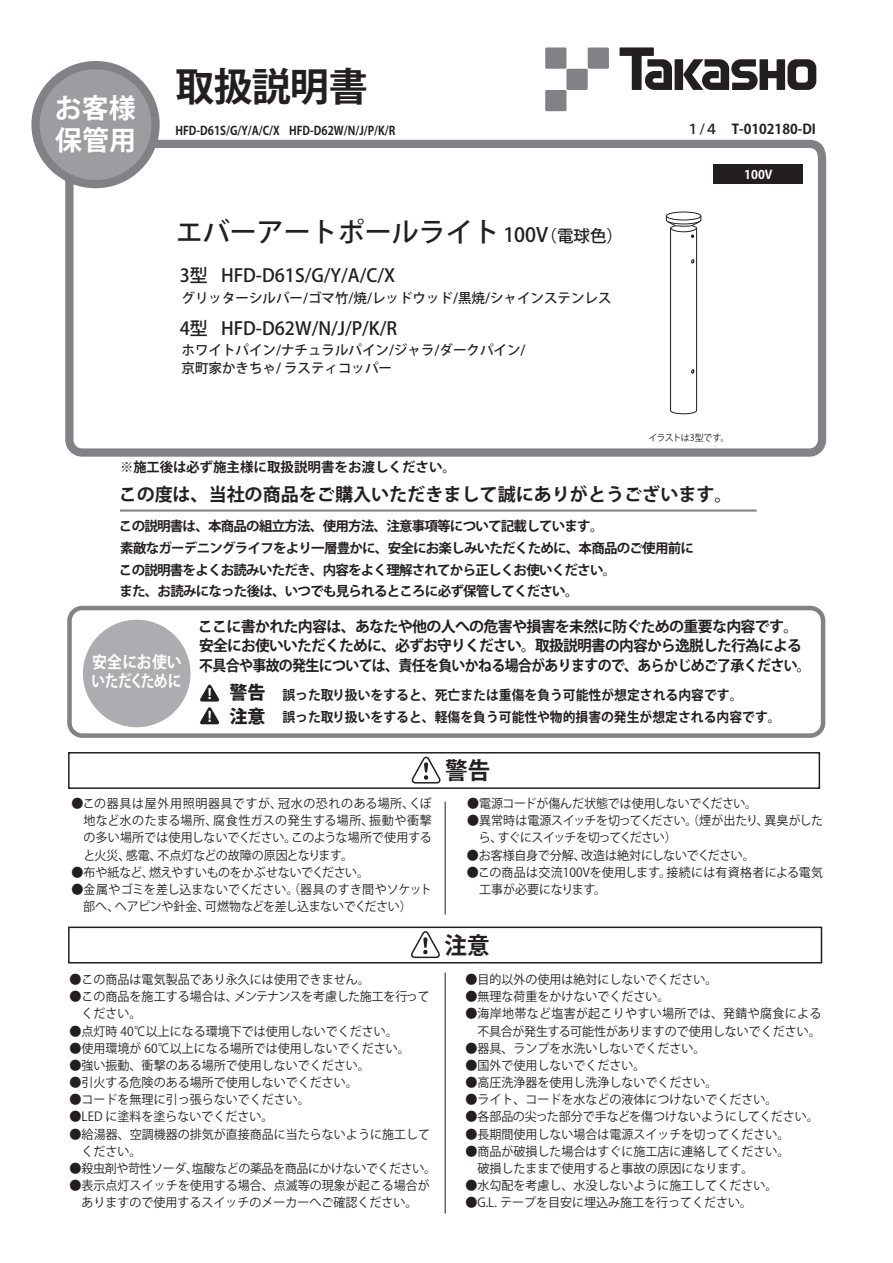
<style>
.page{position:relative;width:893px;height:1263px;background:#fff}
.page>*{position:absolute;margin:0;border:0;box-sizing:border-box;transform-origin:0 0}
.t1{font:700 39px "Koz Go Pro";letter-spacing:-.025em;color:#231f20}
.t2{font:500 27px "Koz Go Pro";color:#231f20}
.t3{font:700 27px "Koz Go Pro";color:#fff}
.t4{font:700 23.4px "Koz Go Pro";color:#231f20;scale:.96 1}
.t5{font:500 18px "Koz Go Pro";color:#231f20}
.t6{font:700 18px "Koz Go Pro";color:#231f20}
.t7{font:800 18px/23.1px "Koz Go Pro";color:#231f20}
.t8{font:700 16.5px "Koz Go Pro";letter-spacing:-.04em;color:#fff;scale:.83 1}
.t9{font:700 15px "Koz Go Pro";letter-spacing:-.05em;color:#231f20}
.t10{font:700 15px "Koz Go Pro";letter-spacing:-.05em;color:#231f20;scale:.93 1}
.t11{font:700 13.5px/21.9px "Koz Go Pro";letter-spacing:-.055em;color:#231f20}
.t12{font:500 13.5px/17.9px "Koz Go Pro";color:#231f20}
.t13{font:700 13.5px/22.6px "Koz Go Pro";color:#231f20;scale:.95 1}
.t14{font:700 13.5px "Koz Go Pro";color:#231f20}
.t15{font:12.45px/17.2px "Koz Go Pro";color:#231f20;scale:.96 1}
.t16{font:12.45px/17.2px "Koz Go Pro";letter-spacing:-.04em;color:#231f20;scale:.96 1}
.t17{font:12.45px "Koz Go Pro";letter-spacing:-.035em;color:#231f20;scale:.96 1}
.t18{font:12.45px "Koz Go Pro";letter-spacing:-.02em;color:#231f20;scale:.96 1}
.t19{font:12.45px "Koz Go Pro";letter-spacing:-.025em;color:#231f20;scale:.96 1}
.t20{font:700 12px "Koz Go Pro";color:#231f20;scale:.9 1}
.t21{font:700 12px "Koz Go Pro";color:#fff}
.t22{font:9px "Koz Go Pro";letter-spacing:-.05em;color:#231f20}
.s1{font-weight:500}
.s2{font-size:19.5px}
.s3{font-size:16.5px}
</style>
<div class="page">
<svg style="left:619px;top:47px;width:53px;height:43px"></svg>
<div style="left:675px;top:59px;width:8px;height:31px;background:#231f20"></div>
<svg style="left:683px;top:59px;width:133px;height:31px"></svg>
<div style="left:545px;top:47px;width:21px;height:22px;background:#808285"></div>
<div style="left:566px;top:69px;width:22px;height:21px;background:#808285"></div>
<div style="left:588px;top:47px;width:21px;height:22px;background:#808285"></div>
<div style="left:545px;top:90px;width:21px;height:21px;background:#808285"></div>
<svg style="left:61px;top:138px;width:766px;height:319px"></svg>
<div style="left:36px;top:65px;width:120px;height:119px;background:#9b9da0;border-radius:50%"></div>
<div style="left:31px;top:61px;width:129px;height:127px;border:8px solid #808285;border-radius:50%"></div>
<div style="left:83px;top:620px;width:107px;height:107px;background:#acadb1;border-radius:50%"></div>
<svg style="left:200px;top:684px;width:20px;height:40px"></svg>
<div style="left:67px;top:606px;width:758px;height:132px;border:5px solid #808285;border-radius:13px"></div>
<hr style="left:120px;top:509px;width:637px;height:3px;background:#808285">
<div style="left:68px;top:752px;width:752px;height:37px;border:2px solid #231f20"></div>
<svg style="left:412px;top:756px;width:29px;height:28px"></svg>
<div style="left:68px;top:926px;width:754px;height:37px;border:2px solid #231f20"></div>
<svg style="left:411px;top:931px;width:29px;height:28px"></svg>
<hr style="left:445px;top:801px;width:1px;height:113px;background:#231f20">
<hr style="left:445px;top:972px;width:1px;height:242px;background:#231f20">
<div style="left:714px;top:164px;width:89px;height:20px;background:#231f20"></div>
<svg style="left:666px;top:216px;width:35px;height:198px"></svg>
<div style="left:666px;top:212px;width:35px;height:8px;border:1px solid #231f20;border-radius:50%"></div>
<h1 class="t1" style="left:55px;top:61px;width:315px"><sub>お客様</sub> 取扱説明書</h1>
<h2 class="t3" style="left:55px;top:123px;width:82px">保管用</h2>
<p class="t14" style="left:686px;top:120px;width:131px"><span class="s1">１/４</span> T-0102180-DI</p>
<p class="t20" style="left:176px;top:123px;width:246px">HFD-D61S/G/Y/A/C/X HFD-D62W/N/J/P/K/R</p>
<h2 class="t2" style="left:176px;top:214px;width:449px">エバーアートポールライト <span class="s2">100V</span><span class="s3">（電球色）</span></h2>
<h3 class="t5" style="left:180px;top:264px;width:48px">3型　</h3>
<h3 class="t5" style="left:221px;top:264px;width:175px">HFD-D61S/G/Y/A/C/X</h3>
<p class="t12" style="left:182px;top:289px;width:431px">グリッターシルバー/ゴマ竹/焼/レッドウッド/黒焼/シャインステンレス</p>
<h3 class="t5" style="left:180px;top:316px;width:219px">4型 HFD-D62W/N/J/P/K/R</h3>
<p class="t12" style="left:182px;top:342px;width:345px">ホワイトパイン/ナチュラルパイン/ジャラ/ダークパイン/京町家かきちゃ/ ラスティコッパー</p>
<p class="t21" style="left:744px;top:167px;width:30px">100V</p>
<p class="t14" style="left:120px;top:459px;width:337px">※施工後は必ず施主様に取扱説明書をお渡しください。</p>
<p class="t22" style="left:648px;top:432px;width:82px">イラストは3型です。</p>
<h3 class="t6" style="left:119px;top:483px;width:615px">この度は、当社の商品をご購入いただきまして誠にありがとうございます。</h3>
<p class="t11" style="left:119px;top:516px;width:576px">この説明書は、本商品の組立方法、使用方法、注意事項等について記載しています。<br>素敵なガーデニングライフをより一層豊かに、安全にお楽しみいただくために、本商品のご使用前にこの説明書をよくお読みいただき、内容をよく理解されてから正しくお使いください。<br>また、お読みになった後は、いつでも見られるところに必ず保管してください。</p>
<p class="t9" style="left:198px;top:616px;width:602px">ここに書かれた内容は、あなたや他の人への危害や損害を未然に防ぐための重要な内容です。</p>
<p class="t9" style="left:199px;top:636px;width:604px">安全にお使いいただくために、必ずお守りください。取扱説明書の内容から逸脱した行為による</p>
<p class="t10" style="left:92px;top:655px;width:774px"><sup>安全にお使い</sup> 不具合や事故の発生については、責任を負いかねる場合がありますので、あらかじめご了承ください。</p>
<h3 class="t8" style="left:92px;top:671px;width:110px">いただくために</h3>
<p class="t13" style="left:282px;top:684px;width:526px">誤った取り扱いをすると、死亡または重傷を負う可能性が想定される内容です。<br>誤った取り扱いをすると、軽傷を負う可能性や物的損害の発生が想定される内容です。</p>
<h3 class="t7" style="left:229px;top:682px;width:37px">警告注意</h3>
<p class="t15" style="left:83px;top:795px;width:364px;text-align:justify;text-indent:-12px">●この器具は屋外用照明器具ですが、冠水の恐れのある場所、くぼ地など水のたまる場所、腐食性ガスの発生する場所、振動や衝撃の多い場所では使用しないでください。このような場所で使用すると火災、感電、不点灯などの故障の原因となります。</p>
<p class="t18" style="left:71px;top:864px;width:312px">●布や紙など、燃えやすいものをかぶせないでください。</p>
<p class="t15" style="left:83px;top:881px;width:364px;text-indent:-12px">●金属やゴミを差し込まないでください。（器具のすき間やソケット部へ、ヘアピンや針金、可燃物などを差し込まないでください）</p>
<p class="t15" style="left:70px;top:971px;width:314px">●この商品は電気製品であり永久には使用できません。</p>
<p class="t15" style="left:82px;top:988px;width:364px;text-indent:-12px">●この商品を施工する場合は、メンテナンスを考慮した施工を行ってください。</p>
<p class="t15" style="left:70px;top:1023px;width:343px">●点灯時 40℃以上になる環境下では使用しないでください。</p>
<p class="t15" style="left:70px;top:1040px;width:356px">●使用環境が 60℃以上になる場所では使用しないでください。</p>
<p class="t15" style="left:70px;top:1057px;width:314px">●強い振動、衝撃のある場所で使用しないでください。</p>
<p class="t15" style="left:70px;top:1074px;width:301px">●引火する危険のある場所で使用しないでください。</p>
<p class="t15" style="left:70px;top:1091px;width:251px">●コードを無理に引っ張らないでください。</p>
<p class="t15" style="left:70px;top:1108px;width:214px">●LED に塗料を塗らないでください。</p>
<p class="t15" style="left:82px;top:1126px;width:364px;text-indent:-12px">●給湯器、空調機器の排気が直接商品に当たらないように施工してください。</p>
<p class="t17" style="left:70px;top:1160px;width:383px">●殺虫剤や苛性ソーダ、塩酸などの薬品を商品にかけないでください。</p>
<p class="t15" style="left:70px;top:1177px;width:377px;text-align:center">●表示点灯スイッチを使用する場合、点滅等の現象が起こる場合がありますので使用するスイッチのメーカーへご確認ください。</p>
<h3 class="t4" style="left:445px;top:755px;width:48px">警告</h3>
<p class="t19" style="left:467px;top:795px;width:304px">●電源コードが傷んだ状態では使用しないでください。</p>
<p class="t16" style="left:479px;top:812px;width:360px;text-indent:-12px">●異常時は電源スイッチを切ってください。（煙が出たり、異臭がしたら、すぐにスイッチを切ってください）</p>
<p class="t15" style="left:467px;top:847px;width:301px">●お客様自身で分解、改造は絶対にしないでください。</p>
<p class="t15" style="left:479px;top:864px;width:360px;text-indent:-12px">●この商品は交流100Vを使用します。接続には有資格者による電気工事が必要になります。</p>
<h3 class="t4" style="left:444px;top:930px;width:48px">注意</h3>
<p class="t15" style="left:465px;top:971px;width:264px">●目的以外の使用は絶対にしないでください。</p>
<p class="t15" style="left:465px;top:988px;width:214px">●無理な荷重をかけないでください。</p>
<p class="t15" style="left:465px;top:1005px;width:372px;text-align:right">●海岸地帯など塩害が起こりやすい場所では、発錆や腐食による不具合が発生する可能性がありますので使用しないでください。</p>
<p class="t15" style="left:465px;top:1040px;width:251px">●器具、ランプを水洗いしないでください。</p>
<p class="t15" style="left:465px;top:1057px;width:189px">●国外で使用しないでください。</p>
<p class="t15" style="left:465px;top:1074px;width:264px">●高圧洗浄器を使用し洗浄しないでください。</p>
<p class="t15" style="left:465px;top:1091px;width:326px">●ライト、コードを水などの液体につけないでください。</p>
<p class="t15" style="left:465px;top:1108px;width:369px">●各部品の尖った部分で手などを傷つけないようにしてください。</p>
<p class="t15" style="left:465px;top:1126px;width:339px">●長期間使用しない場合は電源スイッチを切ってください。</p>
<p class="t15" style="left:465px;top:1143px;width:339px">●商品が破損した場合はすぐに施工店に連絡してください。　破損したままで使用すると事故の原因になります。</p>
<p class="t15" style="left:465px;top:1177px;width:326px">●水勾配を考慮し、水没しないように施工してください。</p>
<p class="t15" style="left:465px;top:1194px;width:300px">●G.L. テープを目安に埋込み施工を行ってください。</p>
</div>
